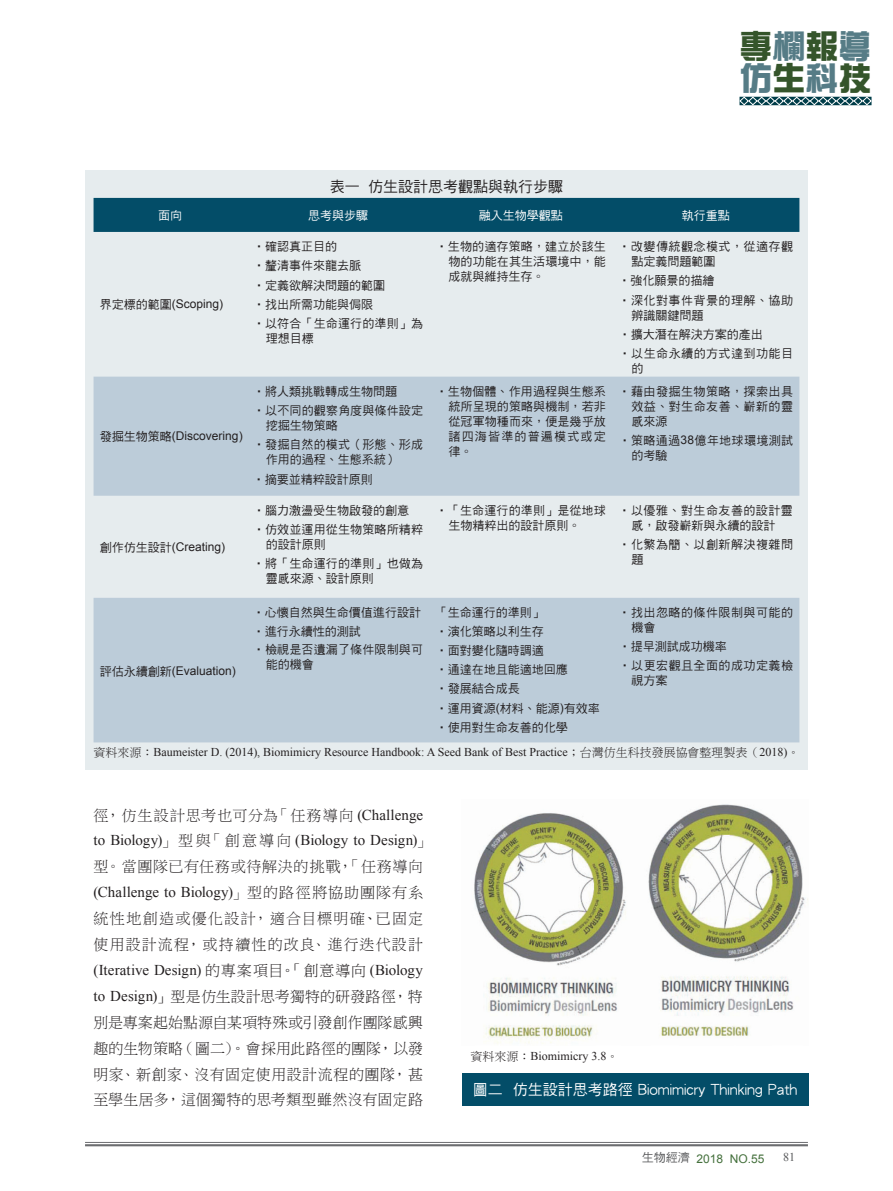
<style>
.page{position:relative;width:893px;height:1191px;background:#fff}
.page>*{position:absolute;margin:0;border:0;box-sizing:border-box;transform-origin:0 0}
.t1{font:33px/32px "DF Zong Yi W9 WINP BF";color:#35552b}
.t2{font:15px/26px "DF Ming W3 WIN BF";letter-spacing:.03em;color:#231f20;text-align:justify}
.t3{font:15px "Times New Roman";letter-spacing:-.005em;color:#231f20}
.t4{font:15px "P Ming Li U";letter-spacing:.06em;color:#231f20}
.t5{font:15px "DF Hei W5 WINP BF";color:#fff}
.t6{font:15px "P Ming Li U";letter-spacing:.095em;color:#231f20}
.t7{font:15px "DF Ming W3 WIN BF";letter-spacing:.08em;color:#231f20}
.t8{font:15px "DF Hei W5 WINP BF";color:#231f20}
.t9{font:12px/19.2px "DF Hei W5 WINP BF";letter-spacing:.01em;color:#231f20}
.t10{font:12px/15px "DF Hei W5 WINP BF";letter-spacing:.04em;color:#231f20}
.t11{font:12px "Times New Roman";color:#231f20}
.t12{font:12px "Arial";color:#231f20}
.t13{font:12px "DF Hei W5 WINP BF";color:#fff}
.t14{font:12px/15px "DF Hei W5 WINP BF";letter-spacing:.03em;color:#231f20}
.t15{font:12px "Arial";color:#44703c}
.t16{font:12px "Times New Roman";color:#57585a}
.s1{color:#567c86}
.s2{font-family:"DF Hei W5 WINP BF"}
.s3{font-family:"DF Hei W5 WIN BF"}
.s4{font-family:"Arial"}
.s5{font-family:"DF Ming W3 WIN BF"}
.s6{font-family:"Times New Roman"}
.s7{font-family:"P Ming Li U"}
.s8{font-family:"DF Hei W5 WIN BF";color:#57585a}
</style>
<div class="page">
<hr style="left:85px;top:1142px;width:723px;height:1px;background:#6c6d70">
<hr style="left:85px;top:1144px;width:723px;height:2px;background:#6c6d70">
<svg style="left:739px;top:96px;width:133px;height:10px"></svg>
<div style="left:85px;top:170px;width:723px;height:600px;background:#e6ecee"></div>
<div style="left:94px;top:198px;width:705px;height:34px;background:#034d68"></div>
<svg style="left:94px;top:376px;width:705px;height:366px;fill:#bcccd9"></svg>
<img style="left:474px;top:804px;width:334px;height:240px">
<div style="left:462px;top:1073px;width:346px;height:32px;background:#034d68"></div>
<h1 class="t1" style="left:739px;top:30px;width:133px">專<span class="s1">欄</span>報<span class="s1">導仿</span>生<span class="s1">科</span>技</h1>
<p class="t8" style="left:330px;top:179px;width:235px">表一仿生設計思考觀點與執行步驟</p>
<p class="t13" style="left:158px;top:209px;width:25px">面向</p>
<p class="t13" style="left:308px;top:209px;width:61px">思考與步驟</p>
<p class="t13" style="left:479px;top:209px;width:85px">融入生物學觀點</p>
<p class="t13" style="left:682px;top:209px;width:49px">執行重點</p>
<p class="t12" style="left:100px;top:296px;width:125px"><span class="s2">界定標的範圍</span>(Scoping)</p>
<p class="t9" style="left:253px;top:237px;width:172px"><span class="s3">‧</span>確認真正目的<br><span class="s3">‧</span>釐清事件來龍去脈<br><span class="s3">‧</span>定義欲解決問題的範圍<br><span class="s3">‧</span>找出所需功能與侷限<br><span class="s3">‧</span>以符合「生命運行的準則」為</p>
<p class="t9" style="left:266px;top:329px;width:49px">理想目標</p>
<p class="t12" style="left:100px;top:428px;width:144px"><span class="s2">發掘生物策略</span>(Discovering)</p>
<p class="t12" style="left:100px;top:539px;width:127px"><span class="s2">創作仿生設計</span>(Creating)</p>
<p class="t12" style="left:100px;top:662px;width:138px"><span class="s2">評估永續創新</span>(Evaluation)</p>
<p class="t9" style="left:253px;top:381px;width:172px">‧將人類挑戰轉成生物問題<br>‧以不同的觀察角度與條件設定</p>
<p class="t9" style="left:253px;top:416px;width:172px;text-indent:13px">挖掘生物策略<br>‧發掘自然的模式（形態、形成</p>
<p class="t9" style="left:253px;top:450px;width:146px;text-indent:13px">作用的過程、生態系統）‧摘要並精粹設計原則</p>
<p class="t9" style="left:253px;top:500px;width:172px">‧腦力激盪受生物啟發的創意‧仿效並運用從生物策略所精粹</p>
<p class="t9" style="left:253px;top:535px;width:172px;text-indent:13px">的設計原則<br>‧將「生命運行的準則」也做為</p>
<p class="t9" style="left:266px;top:569px;width:109px">靈感來源、設計原則</p>
<p class="t9" style="left:253px;top:603px;width:172px;line-height:18.6px">‧心懷自然與生命價值進行設計‧進行永續性的測試<br>‧檢視是否遺漏了條件限制與可</p>
<p class="t9" style="left:266px;top:655px;width:49px">能的機會</p>
<p class="t9" style="left:448px;top:239px;width:159px;line-height:15px;text-align:justify;text-indent:-13px">‧生物的適存策略，建立於該生物的功能在其生活環境中，能成就與維持生存。</p>
<p class="t10" style="left:631px;top:239px;width:163px;text-indent:-13px">‧改變傳統觀念模式，從適存觀點定義問題範圍</p>
<p class="t10" style="left:619px;top:271px;width:176px;line-height:19.2px">‧強化願景的描繪<br>‧深化對事件背景的理解、協助</p>
<p class="t9" style="left:619px;top:305px;width:176px;text-indent:13px">辨識關鍵問題<br>‧擴大潛在解決方案的產出<br>‧以生命永續的方式達到功能目</p>
<p class="t9" style="left:631px;top:359px;width:13px">的</p>
<p class="t9" style="left:448px;top:383px;width:159px;line-height:15px;text-align:justify;text-indent:-13px">‧生物個體、作用過程與生態系統所呈現的策略與機制，若非從冠軍物種而來，便是幾乎放諸四海皆準的普遍模式或定律。</p>
<p class="t9" style="left:631px;top:383px;width:163px;line-height:15px;text-align:justify;text-indent:-13px">‧藉由發掘生物策略，探索出具效益、對生命友善、嶄新的靈感來源</p>
<p class="t14" style="left:631px;top:433px;width:163px;text-indent:-13px">‧策略通過<span class="s4">38</span>億年地球環境測試的考驗</p>
<p class="t9" style="left:448px;top:503px;width:159px;line-height:15px;text-indent:-13px">‧「生命運行的準則」是從地球生物精粹出的設計原則。</p>
<p class="t10" style="left:619px;top:503px;width:176px;text-align:center">‧以優雅、對生命友善的設計靈感，啟發嶄新與永續的設計</p>
<p class="t10" style="left:631px;top:537px;width:163px;text-indent:-13px">‧化繁為簡、以創新解決複雜問題</p>
<p class="t9" style="left:436px;top:602px;width:165px">「生命運行的準則」<br>‧演化策略以利生存<br>‧面對變化隨時調適<br>‧通達在地且能適地回應<br>‧發展結合成長<br>‧運用資源<span class="s4">(</span>材料、能源<span class="s4">)</span>有效率‧使用對生命友善的化學</p>
<p class="t10" style="left:631px;top:605px;width:163px;text-indent:-13px">‧找出忽略的條件限制與可能的機會</p>
<p class="t10" style="left:619px;top:636px;width:176px;line-height:19.2px">‧提早測試成功機率<br>‧以更宏觀且全面的成功定義檢</p>
<p class="t9" style="left:631px;top:670px;width:37px">視方案</p>
<p class="t11" style="left:94px;top:744px;width:707px"><span class="s5">資料來源：</span>Baumeister D. (2014), Biomimicry Resource Handbook: A Seed Bank of Best Practice<span class="s5">；台灣仿生科技發展協會整理製表（</span>2018)<span class="s5">。</span></p>
<p class="t4" style="left:94px;top:807px;width:331px">徑，仿生設計思考也可分為「任務導向 <span class="s6">(Challenge</span></p>
<p class="t3" style="left:94px;top:830px;width:338px">to Biology)<span class="s7">」型與「創意導向</span> (Biology to Design)<span class="s7">」</span></p>
<p class="t4" style="left:93px;top:859px;width:331px">型。當團隊已有任務或待解決的挑戰，「任務導向</p>
<p class="t3" style="left:93px;top:882px;width:331px">(Challenge to Biology)<span class="s7">」型的路徑將協助團隊有系</span></p>
<p class="t6" style="left:93px;top:911px;width:331px">統性地創造或優化設計，適合目標明確、<span class="s5">已固定</span></p>
<p class="t7" style="left:94px;top:937px;width:331px">使用設計流程，或持續性的改良、進行迭代設計</p>
<p class="t3" style="left:94px;top:959px;width:331px">(Iterative Design) <span class="s5">的專案項目。「創意導向</span> (Biology</p>
<p class="t2" style="left:93px;top:983px;width:331px"><span class="s6">to Design)</span>」型是仿生設計思考獨特的研發路徑，特別是專案起始點源自某項特殊或引發創作團隊感興趣的生物策略（圖二）。會採用此路徑的團隊，以發明家、新創家、沒有固定使用設計流程的團隊，甚至學生居多，這個獨特的思考類型雖然沒有固定路</p>
<p class="t11" style="left:470px;top:1047px;width:150px"><span class="s5">資料來源：</span>Biomimicry 3.8<span class="s5">。</span></p>
<p class="t5" style="left:473px;top:1082px;width:326px">圖二 仿生設計思考路徑 Biomimicry Thinking Path</p>
<p class="t15" style="left:642px;top:1150px;width:124px"><span class="s8">生物經濟</span> 2018 NO.55</p>
<p class="t16" style="left:783px;top:1149px;width:13px">81</p>
</div>
